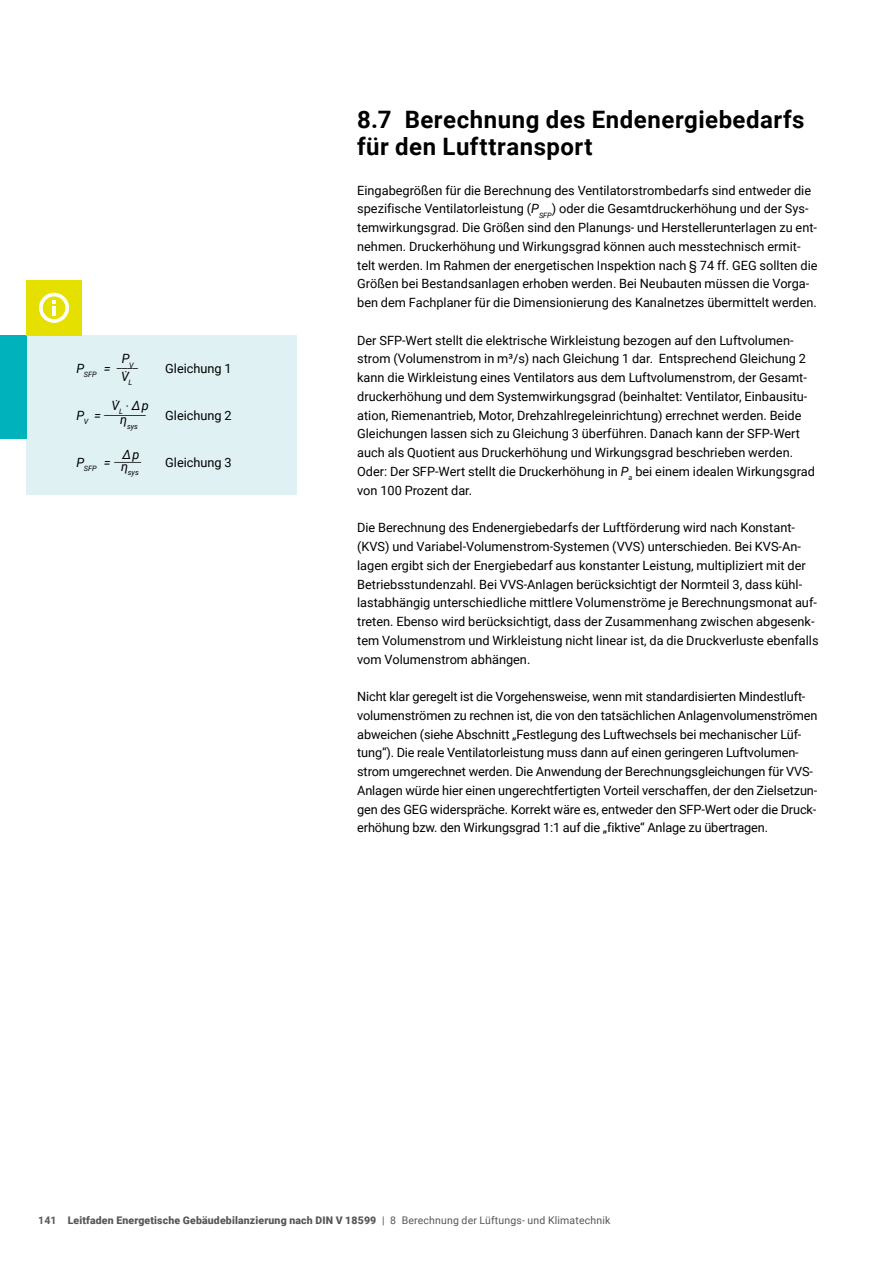
<style>
.page{position:relative;width:893px;height:1263px;background:#fff}
.page>*{position:absolute;margin:0;border:0;box-sizing:border-box;transform-origin:0 0}
.H_Headlines_H2_Headline_Ebene2{font:700 24px/27px "Roboto";letter-spacing:.02em;color:#000}
.P_Copy_P_Copy{font:12.75px/18.8px "Roboto";color:#000}
.P_Copy_Kasten_Copy_P_Copy_Kasten_Italic{font:12.75px "Roboto";color:#000}
.P_Copy_Kasten_Copy_P_Copy_Kasten_Italic-2{font:italic 12.75px "Roboto";color:#000}
.P_Copy_Kasten_Copy_P_Kasten_Zeile1_Itali{font:12.75px "Roboto";color:#000}
.P_Copy_Kasten_Copy_P_Kasten_Zeile1_Itali-2{font:italic 12.75px "Roboto";color:#000}
.t1{font:900 10.5px "Roboto";letter-spacing:.015em;color:#575756}
.P_Copy_Kasten_Copy_P_Kasten_Zeile1_Itali-3{font:italic 10.2px "Roboto";color:#000;scale:1.16 1}
.P_Copy_Kasten_Copy_P_Copy_Kasten_Italic-3{font:italic 7.35px "Roboto";color:#000}
.P_Copy_Kasten_Copy_P_Kasten_Zeile1_Itali-4{font:italic 7.35px "Roboto";color:#000}
.s1{font-size:7.35px}
.s2{font-style:normal}
.s3{font-size:10.2px}
.s4{font-style:italic}
.s5{font-weight:700}
.s6{font-weight:400}
</style>
<div class="page">
<div style="left:27px;top:336px;width:270px;height:159px;background:#e0f1f3"></div>
<div style="left:0;top:336px;width:27px;height:103px;background:#00b2bb"></div>
<div style="left:27px;top:280px;width:55px;height:56px;background:#e6e000"></div>
<svg style="left:39px;top:293px;width:30px;height:30px"></svg>
<p class="P_Copy_Kasten_Copy_P_Kasten_Zeile1_Itali-3" style="left:118px;top:357px;width:20px"><sup>P</sup>____<span class="s1">V</span></p>
<p class="P_Copy_Kasten_Copy_P_Kasten_Zeile1_Itali-2" style="left:121px;top:367px;width:9px">V<sup>˙</sup></p>
<p class="P_Copy_Kasten_Copy_P_Kasten_Zeile1_Itali-4" style="left:128px;top:377px;width:5px">L</p>
<p class="P_Copy_Kasten_Copy_P_Kasten_Zeile1_Itali-4" style="left:76px;top:369px;width:36px"><sup>P</sup>SFP <sup>=</sup></p>
<p class="P_Copy_Kasten_Copy_P_Copy_Kasten_Italic-2" style="left:112px;top:397px;width:9px">V<sup>˙</sup></p>
<p class="P_Copy_Kasten_Copy_P_Copy_Kasten_Italic-3" style="left:119px;top:407px;width:5px">L</p>
<p class="P_Copy_Kasten_Copy_P_Copy_Kasten_Italic-2" style="left:109px;top:397px;width:50px"><sub>_</sub><span class="s2">‧</span>∆p</p>
<p class="P_Copy_Kasten_Copy_P_Copy_Kasten_Italic-3" style="left:120px;top:421px;width:19px"><sup>η</sup>sys</p>
<p class="P_Copy_Kasten_Copy_P_Copy_Kasten_Italic-2" style="left:76px;top:406px;width:26px">P<sub>V</sub> =</p>
<p class="P_Copy_Kasten_Copy_P_Copy_Kasten_Italic-2" style="left:76px;top:449px;width:70px">P<sub>SFP</sub> = <span class="s3">_</span>∆p</p>
<p class="P_Copy_Kasten_Copy_P_Copy_Kasten_Italic-3" style="left:121px;top:468px;width:19px"><sup>η</sup>sys</p>
<p class="P_Copy_Kasten_Copy_P_Kasten_Zeile1_Itali" style="left:165px;top:359px;width:68px">Gleichung 1</p>
<p class="P_Copy_Kasten_Copy_P_Copy_Kasten_Italic" style="left:165px;top:406px;width:68px">Gleichung 2</p>
<p class="P_Copy_Kasten_Copy_P_Copy_Kasten_Italic" style="left:165px;top:453px;width:68px">Gleichung 3</p>
<h2 class="H_Headlines_H2_Headline_Ebene2" style="left:357px;top:105px;width:449px">8.7 Berechnung des Endenergiebedarfs für den Lufttransport</h2>
<p class="P_Copy_P_Copy" style="left:357px;top:180px;width:462px">Eingabegrößen für die Berechnung des Ventilatorstrombedarfs sind entweder die spezifische Ventilatorleistung (<span class="s4">P</span><sub>SFP</sub>) oder die Gesamtdruckerhöhung und der Sys&shy;temwirkungsgrad. Die Größen sind den Planungs- und Herstellerunterlagen zu ent&shy;nehmen. Druckerhöhung und Wirkungsgrad können auch messtechnisch ermit&shy;telt werden. Im Rahmen der energetischen Inspektion nach § 74 ff. GEG sollten die Größen bei Bestandsanlagen erhoben werden. Bei Neubauten müssen die Vorga&shy;ben dem Fachplaner für die Dimensionierung des Kanalnetzes übermittelt werden.</p>
<p class="P_Copy_P_Copy" style="left:357px;top:330px;width:459px">Der SFP-Wert stellt die elektrische Wirkleistung bezogen auf den Luftvolumen&shy;strom (Volumenstrom in m³/s) nach Gleichung 1 dar. Entsprechend Gleichung 2 kann die Wirkleistung eines Ventilators aus dem Luftvolumenstrom, der Gesamt&shy;druckerhöhung und dem Systemwirkungsgrad (beinhaltet: Ventilator, Einbausitu&shy;ation, Riemenantrieb, Motor, Drehzahlregeleinrichtung) errechnet werden. Beide Gleichungen lassen sich zu Gleichung 3 überführen. Danach kann der SFP-Wert auch als Quotient aus Druckerhöhung und Wirkungsgrad beschrieben werden.<br>Oder: Der SFP-Wert stellt die Druckerhöhung in <span class="s4">P</span><sub>a</sub> bei einem idealen Wirkungsgrad von 100 Prozent dar.</p>
<p class="P_Copy_P_Copy" style="left:357px;top:518px;width:463px">Die Berechnung des Endenergiebedarfs der Luftförderung wird nach Konstant-(KVS) und Variabel-Volumenstrom-Systemen (VVS) unterschieden. Bei KVS-An&shy;lagen ergibt sich der Energiebedarf aus konstanter Leistung, multipliziert mit der Betriebsstundenzahl. Bei VVS-Anlagen berücksichtigt der Normteil 3, dass kühl&shy;lastabhängig unterschiedliche mittlere Volumenströme je Berechnungsmonat auf&shy;treten. Ebenso wird berücksichtigt, dass der Zusammenhang zwischen abgesenk&shy;tem Volumenstrom und Wirkleistung nicht linear ist, da die Druckverluste ebenfalls vom Volumenstrom abhängen.</p>
<p class="P_Copy_P_Copy" style="left:357px;top:687px;width:462px">Nicht klar geregelt ist die Vorgehensweise, wenn mit standardisierten Mindestluft&shy;volumenströmen zu rechnen ist, die von den tatsächlichen Anlagenvolumenströmen abweichen (siehe Abschnitt „Festlegung des Luftwechsels bei mechanischer Lüf&shy;tung“). Die reale Ventilatorleistung muss dann auf einen geringeren Luftvolumen&shy;strom umgerechnet werden. Die Anwendung der Berechnungsgleichungen für VVS-Anlagen würde hier einen ungerechtfertigten Vorteil verschaffen, der den Zielsetzun&shy;gen des GEG widerspräche. Korrekt wäre es, entweder den SFP-Wert oder die Druck&shy;erhöhung bzw. den Wirkungsgrad 1:1 auf die „fiktive“ Anlage zu übertragen.</p>
<p class="t1" style="left:38px;top:1213px;width:574px"><span class="s5">141</span> Leitfaden Energetische Gebäudebilanzierung nach DIN V 18599 <span class="s6">| 8 Berechnung der Lüftungs- und Klimatechnik</span></p>
</div>
